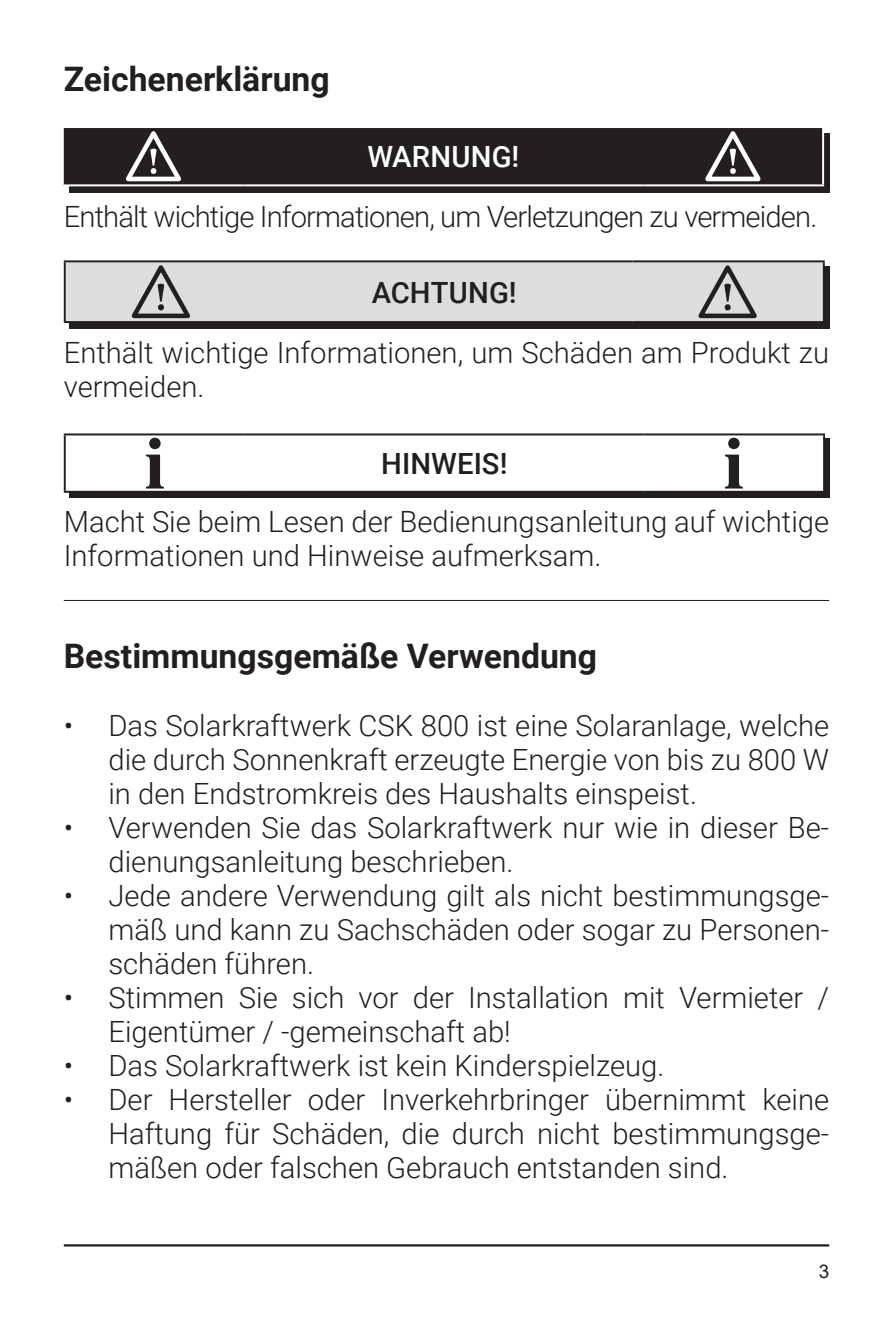
<style>
.page{position:relative;width:893px;height:1340px;background:#fff}
.page>*{position:absolute;margin:0;border:0;box-sizing:border-box;transform-origin:0 0}
.COPY_15pt_INDEX{font:700 33.75px "Roboto";color:#231f20}
.COPY_13pt{font:300 29.25px/34px "Roboto";color:#231f20}
.COPY_13pt-2{font:300 29.25px "Roboto";letter-spacing:-.03em;color:#231f20}
.t1{font:500 29.25px "Roboto";color:#231f20}
.t2{font:500 29.25px "Roboto";letter-spacing:.005em;color:#fff}
.t3{font:18.9px "Arial";color:#231f20}
</style>
<div class="page">
<hr style="left:64px;top:1244px;width:765px;height:2px;background:#231f20">
<div style="left:69px;top:133px;width:760px;height:59px;background:linear-gradient(to right,#231f20,#231f20)"></div>
<hr style="left:822px;top:128px;width:2px;height:56px;background:#fff">
<hr style="left:64px;top:184px;width:179px;height:2px;background:#fff">
<hr style="left:243px;top:184px;width:401px;height:2px;background:#fff">
<hr style="left:644px;top:184px;width:180px;height:2px;background:#fff">
<svg style="left:64px;top:128px;width:759px;height:57px;background:#2d292a"></svg>
<div style="left:69px;top:266px;width:760px;height:62px;background:#231f20"></div>
<hr style="left:64px;top:260px;width:192px;height:2px;background:#231f20">
<hr style="left:64px;top:262px;width:2px;height:59px;background:#231f20">
<hr style="left:256px;top:260px;width:376px;height:2px;background:#231f20">
<hr style="left:632px;top:260px;width:193px;height:2px;background:#231f20">
<hr style="left:823px;top:262px;width:2px;height:59px;background:#231f20">
<hr style="left:64px;top:321px;width:192px;height:2px;background:#231f20">
<svg style="left:65px;top:261px;width:759px;height:61px;background:#cccdcf"></svg>
<div style="left:69px;top:438px;width:760px;height:60px;background:#231f20"></div>
<hr style="left:64px;top:433px;width:180px;height:2px;background:#231f20">
<hr style="left:64px;top:435px;width:2px;height:56px;background:#231f20">
<hr style="left:244px;top:433px;width:401px;height:2px;background:#231f20">
<hr style="left:645px;top:433px;width:180px;height:2px;background:#231f20">
<hr style="left:823px;top:435px;width:2px;height:56px;background:#231f20">
<hr style="left:64px;top:491px;width:180px;height:2px;background:#231f20">
<svg style="left:65px;top:434px;width:759px;height:58px;background:#ededed"></svg>
<hr style="left:64px;top:600px;width:765px;height:1px;background:#231f20">
<p class="COPY_15pt_INDEX" style="left:64px;top:55px;width:267px">Zeichenerklärung</p>
<p class="t2" style="left:368px;top:136px;width:153px">WARNUNG!</p>
<p class="COPY_13pt-2" style="left:64px;top:196px;width:755px">Enthält wichtige Informationen, um Verletzungen zu vermeiden.</p>
<p class="t1" style="left:372px;top:272px;width:146px">ACHTUNG!</p>
<p class="COPY_13pt" style="left:64px;top:334px;width:767px">Enthält wichtige Informationen, um Schäden am Produkt zu vermeiden.</p>
<p class="t1" style="left:381px;top:443px;width:128px">HINWEIS!</p>
<p class="COPY_13pt" style="left:64px;top:504px;width:767px">Macht Sie beim Lesen der Bedienungsanleitung auf wichtige</p>
<p class="COPY_13pt" style="left:64px;top:538px;width:539px">Informationen und Hinweise aufmerksam.</p>
<p class="COPY_15pt_INDEX" style="left:64px;top:633px;width:535px">Bestimmungsgemäße Verwendung</p>
<p class="COPY_13pt" style="left:108px;top:708px;width:722px;text-align:justify;text-indent:-45px">• Das Solarkraftwerk CSK 800 ist eine Solaranlage, welche die durch Sonnenkraft erzeugte Energie von bis zu 800 W in den Endstromkreis des Haushalts einspeist.</p>
<p class="COPY_13pt" style="left:108px;top:810px;width:722px;text-indent:-45px">• Verwenden Sie das Solarkraftwerk nur wie in dieser Be&shy;dienungsanleitung beschrieben.</p>
<p class="COPY_13pt" style="left:108px;top:877px;width:722px;text-align:justify;text-indent:-45px">• Jede andere Verwendung gilt als nicht bestimmungsge&shy;mäß und kann zu Sachschäden oder sogar zu Personen&shy;schäden führen.</p>
<p class="COPY_13pt" style="left:108px;top:979px;width:722px;text-indent:-45px">• Stimmen Sie sich vor der Installation mit Vermieter /<br>Eigentümer / -gemeinschaft ab!</p>
<p class="COPY_13pt" style="left:64px;top:1047px;width:602px">• Das Solarkraftwerk ist kein Kinderspielzeug.</p>
<p class="COPY_13pt" style="left:108px;top:1081px;width:722px;text-align:justify;text-indent:-45px">• Der Hersteller oder Inverkehrbringer übernimmt keine Haftung für Schäden, die durch nicht bestimmungsge&shy;mäßen oder falschen Gebrauch entstanden sind.</p>
<p class="t3" style="left:819px;top:1258px;width:12px">3</p>
</div>
